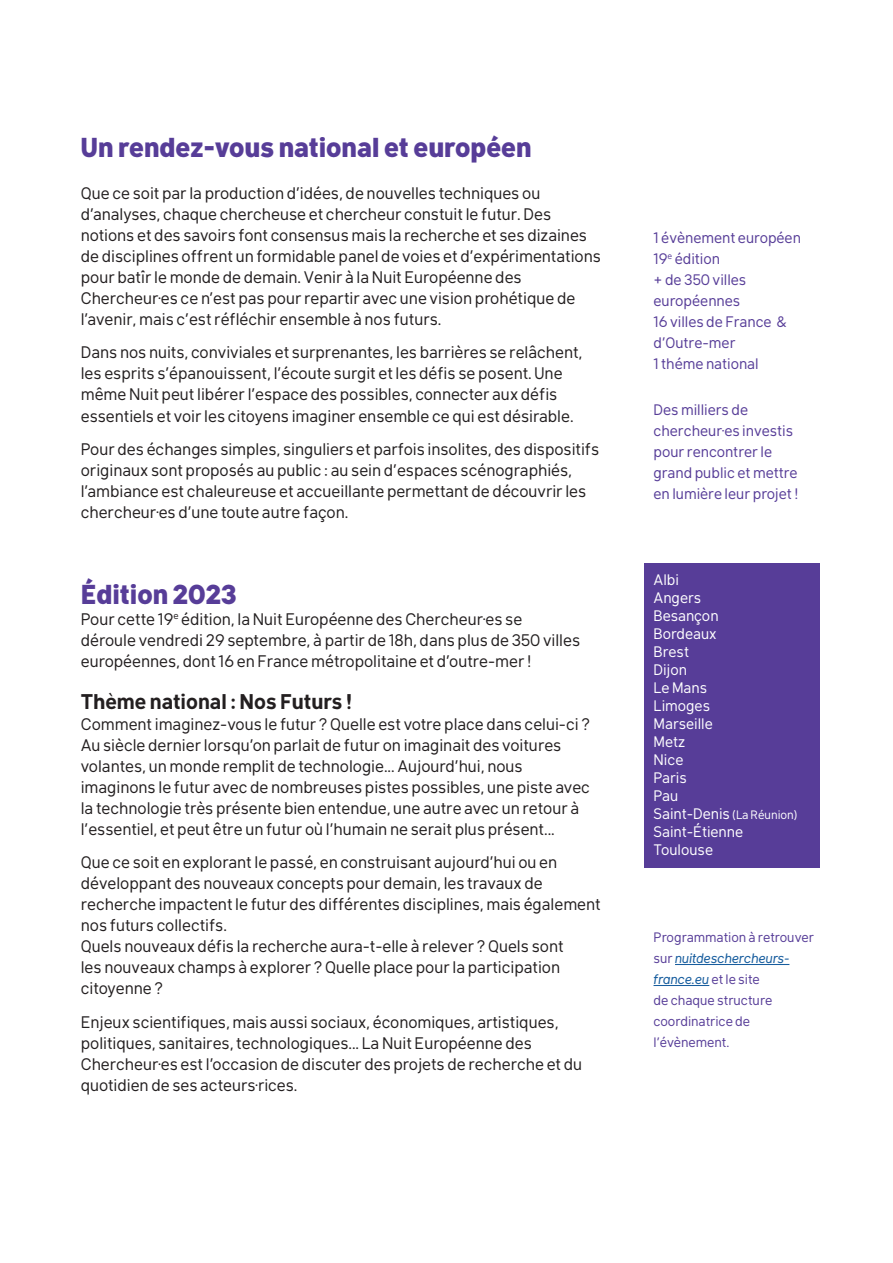
<style>
.page{position:relative;width:893px;height:1263px;background:#fff}
.page>*{position:absolute;margin:0;border:0;box-sizing:border-box;transform-origin:0 0}
.t1{font:800 27px "Klima";color:#573d98}
.t2{font:700 21px "Klima";color:#231f20}
.t3{font:16.5px/21px "Klima";color:#231f20}
.t4{font:15px/21px "Klima";color:#573d98}
.t5{font:15px "Klima";color:#fff}
.t6{font:13.5px/21px "Klima";color:#573d98}
.s1{font-size:12px}
.s2{font-style:italic;color:#175d9e}
</style>
<div class="page">
<div style="left:644px;top:563px;width:176px;height:304px;background:#573d98"></div>
<hr style="left:675px;top:964px;width:114px;height:1px;background:#175d9e">
<hr style="left:653px;top:985px;width:56px;height:1px;background:#175d9e">
<p class="t1" style="left:81px;top:126px;width:452px">Un rendez-vous national et européen</p>
<p class="t3" style="left:81px;top:181px;width:522px">Que ce soit par la production d’idées, de nouvelles techniques ou d’analyses, chaque chercheuse et chercheur constuit le futur. Des notions et des savoirs font consensus mais la recherche et ses dizaines de disciplines offrent un formidable panel de voies et d’expérimentations pour batîr le monde de demain. Venir à la Nuit Européenne des Chercheur·es ce n’est pas pour repartir avec une vision prohétique de l’avenir, mais c’est réfléchir ensemble à nos futurs.</p>
<p class="t3" style="left:81px;top:341px;width:503px">Dans nos nuits, conviviales et surprenantes, les barrières se relâchent, les esprits s’épanouissent, l’écoute surgit et les défis se posent. Une même Nuit peut libérer l’espace des possibles, connecter aux défis essentiels et voir les citoyens imaginer ensemble ce qui est désirable.</p>
<p class="t3" style="left:81px;top:438px;width:520px">Pour des échanges simples, singuliers et parfois insolites, des dispositifs originaux sont proposés au public : au sein d’espaces scénographiés, l’ambiance est chaleureuse et accueillante permettant de découvrir les chercheur·es d’une toute autre façon.</p>
<p class="t1" style="left:81px;top:573px;width:157px">Édition 2023</p>
<p class="t3" style="left:81px;top:607px;width:501px">Pour cette 19<sup>e</sup> édition, la Nuit Européenne des Chercheur·es se déroule vendredi 29 septembre, à partir de 18h, dans plus de 350 villes européennes, dont 16 en France métropolitaine et d’outre-mer !</p>
<p class="t2" style="left:81px;top:685px;width:273px">Thème national : Nos Futurs !</p>
<p class="t3" style="left:81px;top:712px;width:511px">Comment imaginez-vous le futur ? Quelle est votre place dans celui-ci ?</p>
<p class="t3" style="left:81px;top:733px;width:511px">Au siècle dernier lorsqu’on parlait de futur on imaginait des voitures volantes, un monde remplit de technologie... Aujourd’hui, nous imaginons le futur avec de nombreuses pistes possibles, une piste avec la technologie très présente bien entendue, une autre avec un retour à l’essentiel, et peut être un futur où l’humain ne serait plus présent...</p>
<p class="t3" style="left:81px;top:851px;width:521px">Que ce soit en explorant le passé, en construisant aujourd’hui ou en développant des nouveaux concepts pour demain, les travaux de recherche impactent le futur des différentes disciplines, mais également nos futurs collectifs.</p>
<p class="t3" style="left:81px;top:935px;width:484px">Quels nouveaux défis la recherche aura-t-elle à relever ? Quels sont les nouveaux champs à explorer ? Quelle place pour la participation citoyenne ?</p>
<p class="t3" style="left:81px;top:1011px;width:503px">Enjeux scientifiques, mais aussi sociaux, économiques, artistiques, politiques, sanitaires, technologiques... La Nuit Européenne des Chercheur·es est l’occasion de discuter des projets de recherche et du quotidien de ses acteurs·rices.</p>
<p class="t4" style="left:653px;top:226px;width:149px">1 évènement européen</p>
<p class="t4" style="left:653px;top:247px;width:68px">19<sup>e</sup> édition</p>
<p class="t4" style="left:653px;top:268px;width:94px">+ de 350 villes européennes</p>
<p class="t4" style="left:653px;top:310px;width:135px">16 villes de France &amp; d’Outre-mer</p>
<p class="t4" style="left:653px;top:352px;width:107px">1 théme national</p>
<p class="t4" style="left:653px;top:399px;width:146px">Des milliers de chercheur·es investis pour rencontrer le grand public et mettre en lumière leur projet !</p>
<p class="t5" style="left:653px;top:569px;width:27px">Albi</p>
<p class="t5" style="left:653px;top:587px;width:49px">Angers</p>
<p class="t5" style="left:653px;top:605px;width:67px">Besançon</p>
<p class="t5" style="left:653px;top:623px;width:65px">Bordeaux</p>
<p class="t5" style="left:653px;top:641px;width:37px">Brest</p>
<p class="t5" style="left:653px;top:659px;width:35px">Dijon</p>
<p class="t5" style="left:653px;top:677px;width:55px">Le Mans</p>
<p class="t5" style="left:653px;top:695px;width:58px">Limoges</p>
<p class="t5" style="left:653px;top:713px;width:61px">Marseille</p>
<p class="t5" style="left:653px;top:731px;width:33px">Metz</p>
<p class="t5" style="left:653px;top:749px;width:31px">Nice</p>
<p class="t5" style="left:653px;top:767px;width:35px">Paris</p>
<p class="t5" style="left:653px;top:785px;width:26px">Pau</p>
<p class="t5" style="left:653px;top:803px;width:145px">Saint-Denis <span class="s1">(La Réunion)</span></p>
<p class="t5" style="left:653px;top:821px;width:91px">Saint-Étienne</p>
<p class="t5" style="left:653px;top:839px;width:61px">Toulouse</p>
<p class="t6" style="left:653px;top:926px;width:162px">Programmation à retrouver sur <span class="s2">nuitdeschercheurs&shy;france.eu</span> et le site<br>de chaque structure coordinatrice de l’évènement.</p>
</div>
